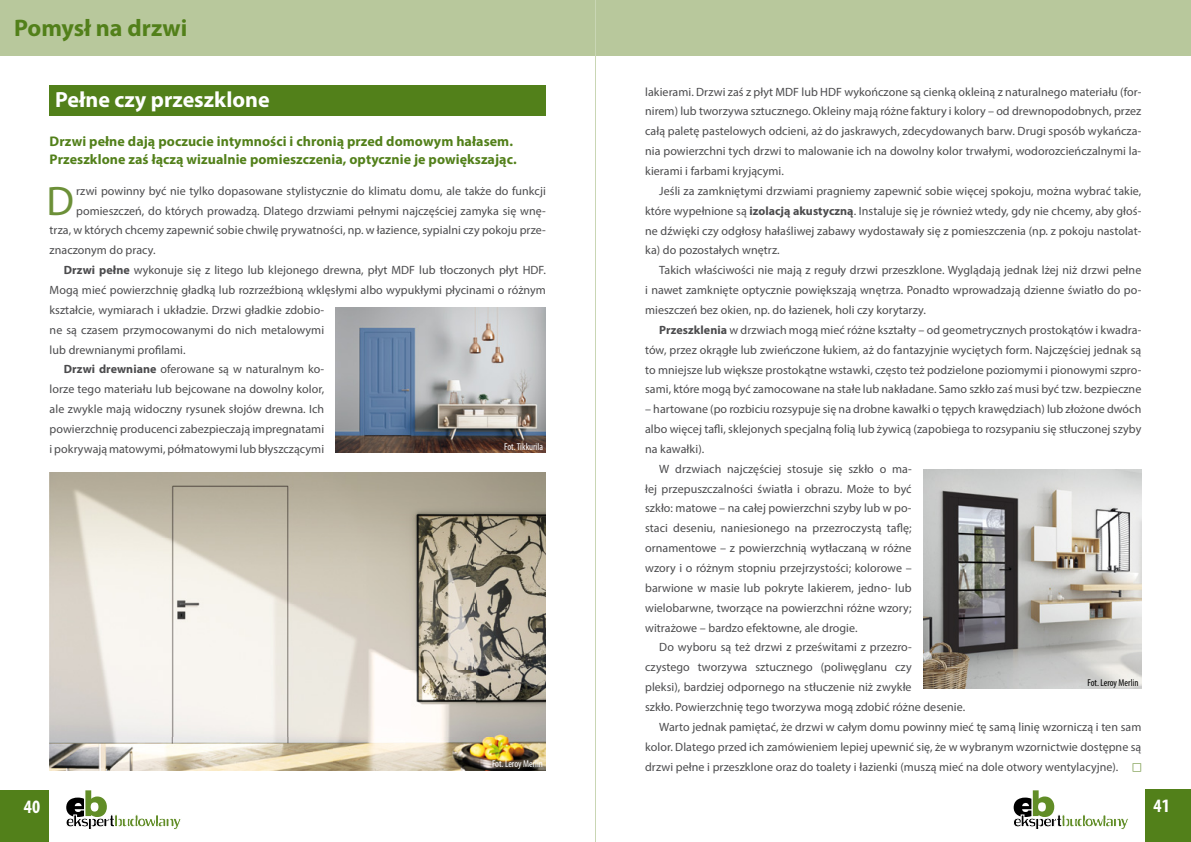
<style>
.page{position:relative;width:1191px;height:842px;background:#fff}
.page>*{position:absolute;margin:0;border:0;box-sizing:border-box;transform-origin:0 0}
.t1{font:41.4px "Myriad Pro";color:#6c9038}
.t2{font:700 24px "Myriad Pro";color:#52801a}
.t3{font:700 22px "Myriad Pro";color:#fff}
.t4{font:700 condensed 19px "Myriad Pro";color:#fff}
.t5{font:700 14px/18px "Myriad Pro";letter-spacing:.005em;color:#52801a}
.t6{font:12px/19.8px "Myriad Pro";letter-spacing:.005em;color:#4b4b4d;text-align:justify}
.t7{font:condensed 10px "Myriad Pro";color:#fff}
.t8{font:condensed 10px "Myriad Pro";color:#000}
.s1{font-weight:700}
.s2{font-family:"Newspaper Pi";color:#6c9038}
</style>
<div class="page">
<div style="left:0;top:0;width:595px;height:56px;background:#b8c89c"></div>
<div style="left:595px;top:0;width:596px;height:56px;background:#b8c89c"></div>
<hr style="left:595px;top:0;width:1px;height:842px;background:#c9d6b4">
<div style="left:0;top:790px;width:49px;height:52px;background:#52801a"></div>
<div style="left:1145px;top:790px;width:46px;height:52px;background:#52801a"></div>
<svg style="left:66px;top:790px;width:115px;height:40px"></svg>
<svg style="left:1013px;top:790px;width:116px;height:40px"></svg>
<div style="left:50px;top:85px;width:496px;height:31px;background:#52801a"></div>
<img style="left:50px;top:473px;width:496px;height:297px">
<img style="left:923px;top:470px;width:218px;height:218px">
<img style="left:335px;top:308px;width:211px;height:145px">
<h2 class="t2" style="left:14px;top:12px;width:175px">Pomysł na drzwi</h2>
<h3 class="t3" style="left:55px;top:85px;width:216px">Pełne czy przeszklone</h3>
<p class="t5" style="left:50px;top:132px;width:468px">Drzwi pełne dają poczucie intymności i chronią przed domowym hałasem.<br>Przeszklone zaś łączą wizualnie pomieszczenia, optycznie je powiększając.</p>
<h1 class="t1" style="left:46px;top:175px;width:29px">D</h1>
<p class="t6" style="left:76px;top:181px;width:471px">rzwi powinny być nie tylko dopasowane stylistycznie do klimatu domu, ale także do funkcji</p>
<p class="t6" style="left:76px;top:200px;width:471px">pomieszczeń, do których prowadzą. Dlatego drzwiami pełnymi najczęściej zamyka się wnę-</p>
<p class="t6" style="left:50px;top:220px;width:498px">trza, w których chcemy zapewnić sobie chwilę prywatności, np. w łazience, sypialni czy pokoju prze-</p>
<p class="t6" style="left:50px;top:240px;width:108px">znaczonym do pracy.</p>
<p class="t6" style="left:64px;top:260px;width:483px"><span class="s1">Drzwi pełne</span> wykonuje się z litego lub klejonego drewna, płyt MDF lub tłoczonych płyt HDF.</p>
<p class="t6" style="left:50px;top:280px;width:498px">Mogą mieć powierzchnię gładką lub rozrzeźbioną wklęsłymi albo wypukłymi płycinami o różnym</p>
<p class="t6" style="left:50px;top:300px;width:276px">kształcie, wymiarach i układzie. Drzwi gładkie zdobio-</p>
<p class="t6" style="left:50px;top:320px;width:276px">ne są czasem przymocowanymi do nich metalowymi</p>
<p class="t6" style="left:50px;top:339px;width:137px">lub drewnianymi profilami.</p>
<p class="t6" style="left:64px;top:359px;width:262px"><span class="s1">Drzwi drewniane</span> oferowane są w naturalnym ko-</p>
<p class="t6" style="left:50px;top:379px;width:276px">lorze tego materiału lub bejcowane na dowolny kolor,</p>
<p class="t6" style="left:50px;top:399px;width:276px">ale zwykle mają widoczny rysunek słojów drewna. Ich</p>
<p class="t6" style="left:50px;top:419px;width:276px">powierzchnię producenci zabezpieczają impregnatami</p>
<p class="t6" style="left:50px;top:439px;width:276px">i pokrywają matowymi, półmatowymi lub błyszczącymi</p>
<p class="t7" style="left:504px;top:441px;width:40px">Fot. Tikkurila</p>
<p class="t6" style="left:645px;top:81px;width:498px">lakierami. Drzwi zaś z płyt MDF lub HDF wykończone są cienką okleiną z naturalnego materiału (for&shy;nirem) lub tworzywa sztucznego. Okleiny mają różne faktury i kolory – od drewnopodobnych, przez całą paletę pastelowych odcieni, aż do jaskrawych, zdecydowanych barw. Drugi sposób wykańcza&shy;nia powierzchni tych drzwi to malowanie ich na dowolny kolor trwałymi, wodorozcieńczalnymi la&shy;kierami i farbami kryjącymi.</p>
<p class="t6" style="left:645px;top:181px;width:498px;text-indent:14px">Jeśli za zamkniętymi drzwiami pragniemy zapewnić sobie więcej spokoju, można wybrać takie, które wypełnione są <span class="s1">izolacją akustyczną</span>. Instaluje się je również wtedy, gdy nie chcemy, aby głoś&shy;ne dźwięki czy odgłosy hałaśliwej zabawy wydostawały się z pomieszczenia (np. z pokoju nastolat&shy;ka) do pozostałych wnętrz.</p>
<p class="t6" style="left:645px;top:260px;width:498px;text-indent:14px">Takich właściwości nie mają z reguły drzwi przeszklone. Wyglądają jednak lżej niż drzwi pełne i nawet zamknięte optycznie powiększają wnętrza. Ponadto wprowadzają dzienne światło do po&shy;mieszczeń bez okien, np. do łazienek, holi czy korytarzy.</p>
<p class="t6" style="left:645px;top:320px;width:498px;text-indent:14px"><span class="s1">Przeszklenia</span> w drzwiach mogą mieć różne kształty – od geometrycznych prostokątów i kwadra&shy;tów, przez okrągłe lub zwieńczone łukiem, aż do fantazyjnie wyciętych form. Najczęściej jednak są to mniejsze lub większe prostokątne wstawki, często też podzielone poziomymi i pionowymi szpro&shy;sami, które mogą być zamocowane na stałe lub nakładane. Samo szkło zaś musi być tzw. bezpieczne</p>
<p class="t6" style="left:645px;top:399px;width:498px">– hartowane (po rozbiciu rozsypuje się na drobne kawałki o tępych krawędziach) lub złożone dwóch</p>
<p class="t6" style="left:645px;top:419px;width:498px">albo więcej tafli, sklejonych specjalną folią lub żywicą (zapobiega to rozsypaniu się stłuczonej szyby</p>
<p class="t6" style="left:645px;top:439px;width:61px">na kawałki).</p>
<p class="t6" style="left:659px;top:459px;width:254px">W drzwiach najczęściej stosuje się szkło o ma-</p>
<p class="t6" style="left:645px;top:478px;width:268px">łej przepuszczalności światła i obrazu. Może to być</p>
<p class="t6" style="left:645px;top:498px;width:268px">szkło: matowe – na całej powierzchni szyby lub w po-</p>
<p class="t6" style="left:645px;top:518px;width:268px">staci deseniu, naniesionego na przezroczystą taflę;</p>
<p class="t6" style="left:645px;top:538px;width:268px">ornamentowe – z powierzchnią wytłaczaną w różne</p>
<p class="t6" style="left:645px;top:558px;width:268px">wzory i o różnym stopniu przejrzystości; kolorowe –</p>
<p class="t6" style="left:645px;top:578px;width:268px">barwione w masie lub pokryte lakierem, jedno- lub</p>
<p class="t6" style="left:645px;top:598px;width:268px">wielobarwne, tworzące na powierzchni różne wzory;</p>
<p class="t6" style="left:645px;top:617px;width:214px">witrażowe – bardzo efektowne, ale drogie.</p>
<p class="t6" style="left:659px;top:637px;width:254px">Do wyboru są też drzwi z prześwitami z przezro-</p>
<p class="t6" style="left:645px;top:657px;width:268px">czystego tworzywa sztucznego (poliwęglanu czy</p>
<p class="t6" style="left:645px;top:677px;width:268px">pleksi), bardziej odpornego na stłuczenie niż zwykłe</p>
<p class="t6" style="left:645px;top:697px;width:321px">szkło. Powierzchnię tego tworzywa mogą zdobić różne desenie.</p>
<p class="t6" style="left:659px;top:717px;width:483px">Warto jednak pamiętać, że drzwi w całym domu powinny mieć tę samą linię wzorniczą i ten sam</p>
<p class="t6" style="left:645px;top:736px;width:498px">kolor. Dlatego przed ich zamówieniem lepiej upewnić się, że w wybranym wzornictwie dostępne są</p>
<p class="t8" style="left:1087px;top:676px;width:52px">Fot. Leroy Merlin</p>
<p class="t7" style="left:492px;top:758px;width:52px">Fot. Leroy Merlin</p>
<p class="t6" style="left:645px;top:756px;width:498px">drzwi pełne i przeszklone oraz do toalety i łazienki (muszą mieć na dole otwory wentylacyjne). <span class="s2">5</span></p>
<h3 class="t4" style="left:24px;top:795px;width:18px">40</h3>
<h3 class="t4" style="left:1153px;top:794px;width:18px">41</h3>
</div>
